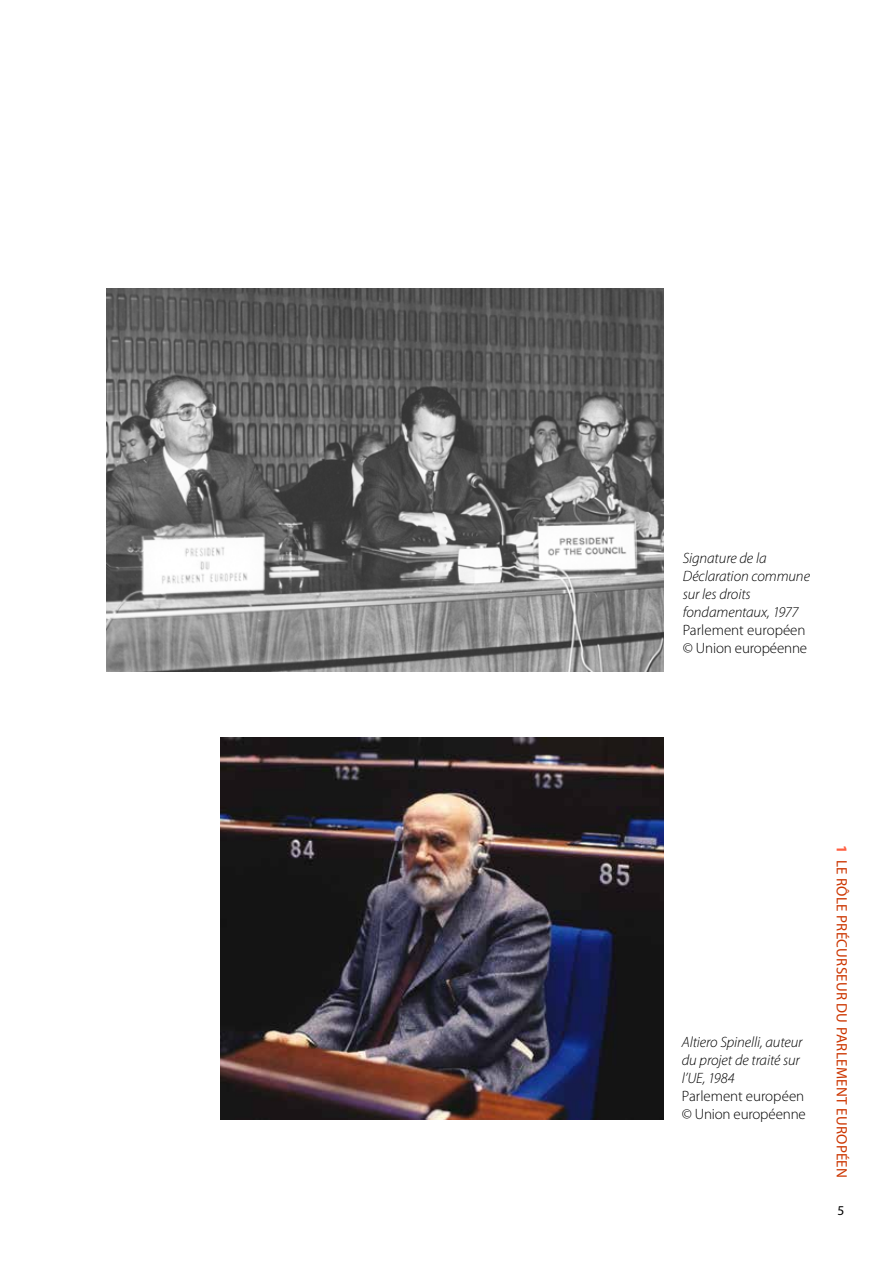
<style>
.page{position:relative;width:893px;height:1263px;background:#fff}
.page>*{position:absolute;margin:0;border:0;box-sizing:border-box;transform-origin:0 0}
.t1{font:italic 300 15px/18px "Myriad Pro";letter-spacing:-.005em;color:#000}
.t2{font:300 15px "Myriad Pro";letter-spacing:-.01em;color:#000}
.t3{font:15px "Myriad Pro";letter-spacing:.015em;color:#cc3600}
.t4{font:13.5px "Myriad Pro";color:#000}
.s1{font-style:normal}
.s2{font-weight:700;color:#ff5f42}
</style>
<div class="page">
<img style="left:106px;top:288px;width:558px;height:383px">
<img style="left:220px;top:738px;width:444px;height:381px">
<p class="t1" style="left:683px;top:550px;width:129px">Signature de la<br>Déclaration commune sur les droits fondamentaux, 1977</p>
<p class="t2" style="left:683px;top:622px;width:124px">Parlement européen</p>
<p class="t2" style="left:683px;top:640px;width:126px">© Union européenne</p>
<p class="t1" style="left:682px;top:1034px;width:124px">Altiero Spinelli, auteur du projet de traité sur l’UE, 1984<br><span class="s1">Parlement européen</span></p>
<p class="t2" style="left:682px;top:1106px;width:126px">© Union européenne</p>
<p class="t3" style="left:850px;top:845px;width:334px;rotate:90deg"><span class="s2">1</span> LE RÔLE PRÉCURSEUR DU PARLEMENT EUROPÉEN</p>
<p class="t4" style="left:837px;top:1203px;width:8px">5</p>
</div>
